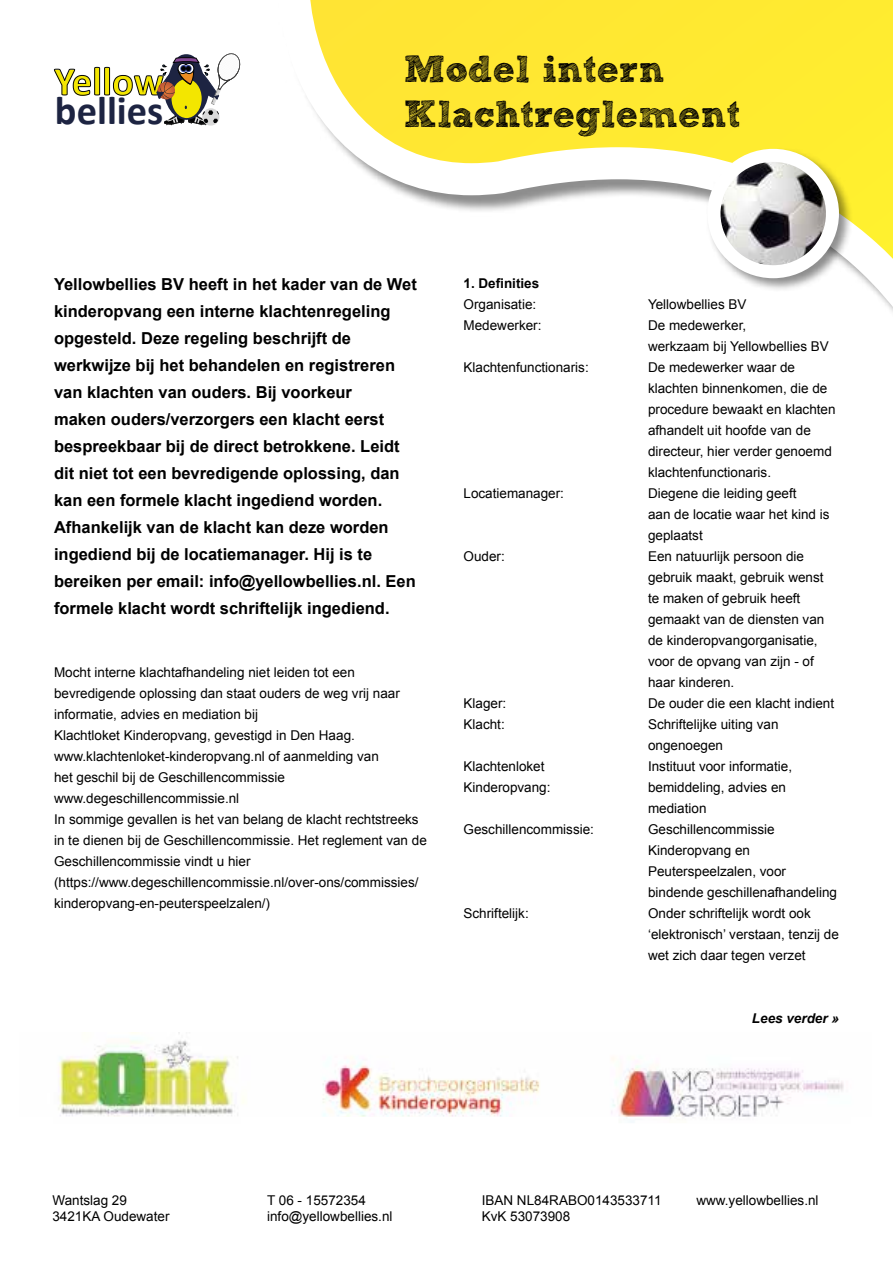
<style>
.page{position:relative;width:893px;height:1263px;background:#fff}
.page>*{position:absolute;margin:0;border:0;box-sizing:border-box;transform-origin:0 0}
.t1{font:700 40.5px "Calibri";color:#1d2442}
.t2{font:700 40.5px "Calibri";color:#f3e600}
.t3{font:37.5px "Sketch Rockwell";color:#000}
.t4{font:700 16.5px/27px "Arial";color:#000}
.t5{font:13.5px/21px "Arial";color:#000}
.t6{font:700 13.5px "Arial";color:#000}
.t7{font:italic 700 13.5px "Arial";color:#000}
</style>
<div class="page">
<svg style="left:306px;top:0;width:587px;height:312px;fill:#ffec33"></svg>
<svg style="left:54px;top:53px;width:187px;height:73px"></svg>
<div style="left:706px;top:148px;width:147px;height:144px;background:#000;opacity:.45"></div>
<img style="left:714px;top:155px;width:116px;height:117px">
<div style="left:707px;top:149px;width:132px;height:129px;border:13px solid #fff;border-radius:50%"></div>
<img style="left:58px;top:1032px;width:786px;height:90px">
<p class="t2" style="left:54px;top:56px;width:111px">Yellow</p>
<p class="t1" style="left:55px;top:85px;width:110px">bellies</p>
<p class="t3" style="left:404px;top:49px;width:262px">Model intern</p>
<p class="t3" style="left:404px;top:94px;width:338px">Klachtreglement</p>
<p class="t4" style="left:54px;top:271px;width:364px">Yellowbellies BV heeft in het kader van de Wet kinderopvang een interne klachtenregeling opgesteld. Deze regeling beschrijft de werkwijze bij het behandelen en registreren van klachten van ouders. Bij voorkeur<br>maken ouders/verzorgers een klacht eerst bespreekbaar bij de direct betrokkene. Leidt dit niet tot een bevredigende oplossing, dan kan een formele klacht ingediend worden.<br>Afhankelijk van de klacht kan deze worden ingediend bij de locatiemanager. Hij is te bereiken per email: info@yellowbellies.nl. Een formele klacht wordt schriftelijk ingediend.</p>
<p class="t5" style="left:54px;top:662px;width:347px">Mocht interne klachtafhandeling niet leiden tot een bevredigende oplossing dan staat ouders de weg vrij naar informatie, advies en mediation bij</p>
<p class="t5" style="left:54px;top:725px;width:302px">Klachtloket Kinderopvang, gevestigd in Den Haag.</p>
<p class="t5" style="left:54px;top:746px;width:326px">www.klachtenloket-kinderopvang.nl of aanmelding van</p>
<p class="t5" style="left:54px;top:767px;width:233px">het geschil bij de Geschillencommissie</p>
<p class="t5" style="left:54px;top:788px;width:187px">www.degeschillencommissie.nl</p>
<p class="t5" style="left:54px;top:809px;width:374px">In sommige gevallen is het van belang de klacht rechtstreeks in te dienen bij de Geschillencommissie. Het reglement van de<br>Geschillencommissie vindt u hier</p>
<p class="t5" style="left:54px;top:872px;width:366px">(https://www.degeschillencommissie.nl/over-ons/commissies/ kinderopvang-en-peuterspeelzalen/)</p>
<p class="t6" style="left:463px;top:274px;width:77px">1. Definities</p>
<p class="t5" style="left:463px;top:294px;width:74px">Organisatie:</p>
<p class="t5" style="left:648px;top:294px;width:100px">Yellowbellies BV</p>
<p class="t5" style="left:463px;top:315px;width:80px">Medewerker:</p>
<p class="t5" style="left:648px;top:315px;width:100px">De medewerker,</p>
<p class="t5" style="left:648px;top:336px;width:182px">werkzaam bij Yellowbellies BV</p>
<p class="t5" style="left:463px;top:357px;width:127px">Klachtenfunctionaris:</p>
<p class="t5" style="left:648px;top:357px;width:149px">De medewerker waar de</p>
<p class="t5" style="left:648px;top:378px;width:181px">klachten binnenkomen, die de</p>
<p class="t5" style="left:648px;top:399px;width:189px">procedure bewaakt en klachten</p>
<p class="t5" style="left:648px;top:420px;width:164px">afhandelt uit hoofde van de</p>
<p class="t5" style="left:648px;top:441px;width:185px">directeur, hier verder genoemd</p>
<p class="t5" style="left:648px;top:462px;width:125px">klachtenfunctionaris.</p>
<p class="t5" style="left:463px;top:483px;width:102px">Locatiemanager:</p>
<p class="t5" style="left:648px;top:483px;width:150px">Diegene die leiding geeft</p>
<p class="t5" style="left:648px;top:504px;width:183px">aan de locatie waar het kind is</p>
<p class="t5" style="left:648px;top:525px;width:56px">geplaatst</p>
<p class="t5" style="left:463px;top:546px;width:43px">Ouder:</p>
<p class="t5" style="left:648px;top:546px;width:158px">Een natuurlijk persoon die</p>
<p class="t5" style="left:648px;top:567px;width:177px">gebruik maakt, gebruik wenst</p>
<p class="t5" style="left:648px;top:588px;width:154px">te maken of gebruik heeft</p>
<p class="t5" style="left:648px;top:609px;width:178px">gemaakt van de diensten van</p>
<p class="t5" style="left:648px;top:630px;width:171px">de kinderopvangorganisatie,</p>
<p class="t5" style="left:648px;top:651px;width:167px">voor de opvang van zijn - of</p>
<p class="t5" style="left:648px;top:672px;width:88px">haar kinderen.</p>
<p class="t5" style="left:463px;top:693px;width:44px">Klager:</p>
<p class="t5" style="left:648px;top:693px;width:188px">De ouder die een klacht indient</p>
<p class="t5" style="left:463px;top:714px;width:43px">Klacht:</p>
<p class="t5" style="left:648px;top:714px;width:132px">Schriftelijke uiting van</p>
<p class="t5" style="left:648px;top:735px;width:77px">ongenoegen</p>
<p class="t5" style="left:463px;top:756px;width:83px">Klachtenloket</p>
<p class="t5" style="left:648px;top:756px;width:146px">Instituut voor informatie,</p>
<p class="t5" style="left:463px;top:777px;width:89px">Kinderopvang:</p>
<p class="t5" style="left:648px;top:777px;width:140px">bemiddeling, advies en</p>
<p class="t5" style="left:648px;top:798px;width:60px">mediation</p>
<p class="t5" style="left:463px;top:819px;width:132px">Geschillencommissie:</p>
<p class="t5" style="left:648px;top:819px;width:128px">Geschillencommissie</p>
<p class="t5" style="left:648px;top:840px;width:104px">Kinderopvang en</p>
<p class="t5" style="left:648px;top:861px;width:140px">Peuterspeelzalen, voor</p>
<p class="t5" style="left:648px;top:882px;width:191px">bindende geschillenafhandeling</p>
<p class="t5" style="left:463px;top:903px;width:67px">Schriftelijk:</p>
<p class="t5" style="left:648px;top:903px;width:164px">Onder schriftelijk wordt ook</p>
<p class="t5" style="left:648px;top:924px;width:192px">‘elektronisch’ verstaan, tenzij de</p>
<p class="t5" style="left:648px;top:945px;width:159px">wet zich daar tegen verzet</p>
<p class="t7" style="left:752px;top:1009px;width:89px">Lees verder »</p>
<p class="t5" style="left:52px;top:1193px;width:119px;line-height:15px">Wantslag 29<br>3421KA Oudewater</p>
<p class="t5" style="left:267px;top:1193px;width:127px;line-height:15px">T 06 - 15572354 info@yellowbellies.nl</p>
<p class="t5" style="left:482px;top:1193px;width:181px;line-height:15px">IBAN NL84RABO0143533711<br>KvK 53073908</p>
<p class="t5" style="left:696px;top:1190px;width:124px">www.yellowbellies.nl</p>
</div>
